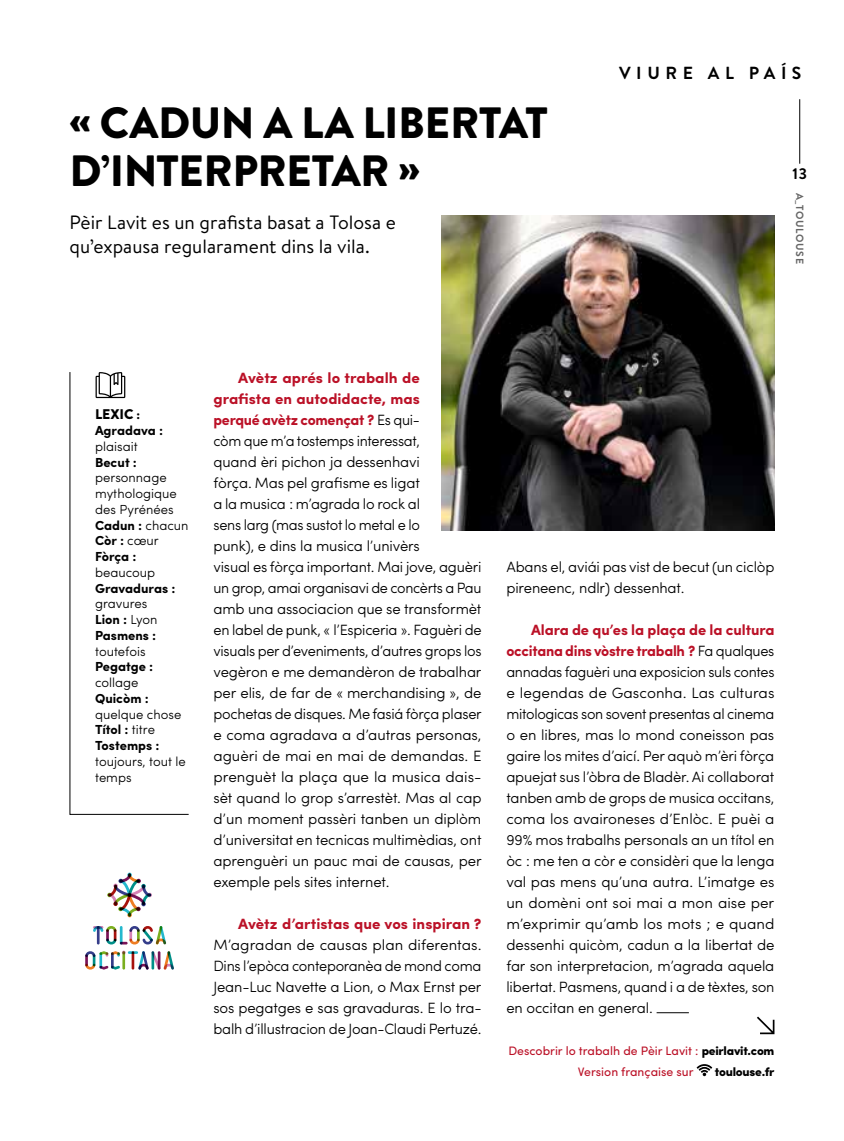
<style>
.page{position:relative;width:844px;height:1141px;background:#fff}
.page>*{position:absolute;margin:0;border:0;box-sizing:border-box;transform-origin:0 0}
.t1{font:900 43.75px/47.2px "Brandon Grotesque";letter-spacing:-.01em;color:#000}
.t2{font:19.25px/24.5px "Brandon Text";color:#000}
.t3{font:700 17.5px "Brandon Grotesque";letter-spacing:.32em;color:#000}
.t4{font:700 15.75px "Brandon Grotesque";color:#000}
.t5{font:300 14.88px/21px "Sofia Pro";letter-spacing:-.01em;color:#000}
.t6{font:700 14.88px "Sofia Pro";color:#bb1127}
.t7{font:900 14px "Brandon Grotesque";color:#000}
.t8{font:300 13.12px/15.8px "Sofia Pro";color:#000}
.t9{font:700 13.12px/15.8px "Sofia Pro";color:#000}
.t10{font:12.25px/21px "Sofia Pro";color:#bb1127}
.t11{font:900 12.25px "Sofia Pro";letter-spacing:-.02em;color:#000}
.t12{font:700 10.5px "Brandon Grotesque";letter-spacing:.06em;color:#676767}
.s1{font-weight:700}
.s2{font-weight:300}
.s3{font-weight:700;color:#bb1127}
.s4{font-weight:900;color:#000}
</style>
<div class="page">
<img style="left:441px;top:215px;width:333px;height:315px">
<svg style="left:69px;top:372px;width:120px;height:443px"></svg>
<hr style="left:656px;top:1012px;width:32px;height:1px;background:#000">
<svg style="left:696px;top:1064px;width:16px;height:12px"></svg>
<hr style="left:799px;top:99px;width:1px;height:65px;background:#000">
<svg style="left:757px;top:1017px;width:17px;height:17px"></svg>
<svg style="left:93px;top:926px;width:73px;height:18px"></svg>
<svg style="left:85px;top:951px;width:89px;height:19px"></svg>
<hr style="left:122px;top:951px;width:3px;height:19px;background:#7baf1f">
<svg style="left:107px;top:873px;width:45px;height:44px"></svg>
<h1 class="t1" style="left:69px;top:100px;width:479px">« CADUN A LA LIBERTAT<br>D’INTERPRETAR »</h1>
<p class="t2" style="left:69px;top:209px;width:328px">Pèir Lavit es un grafista basat a Tolosa e qu’expausa regularament dins la vila.</p>
<p class="t3" style="left:619px;top:61px;width:184px">VIURE AL PAÍS</p>
<p class="t4" style="left:792px;top:163px;width:16px">13</p>
<p class="t12" style="left:806px;top:193px;width:72px;rotate:90deg">A_TOULOUSE</p>
<p class="t7" style="left:95px;top:405px;width:46px">LEXIC :</p>
<p class="t9" style="left:95px;top:422px;width:69px">Agradava :</p>
<p class="t8" style="left:95px;top:437px;width:44px">plaisait</p>
<p class="t9" style="left:95px;top:453px;width:43px">Becut :</p>
<p class="t8" style="left:95px;top:469px;width:95px">personnage mythologique des Pyrénées<br><span class="s1">Cadun :</span> chacun<br><span class="s1">Còr :</span> cœur<br><span class="s1">Fòrça :</span></p>
<p class="t8" style="left:95px;top:563px;width:62px">beaucoup</p>
<p class="t9" style="left:95px;top:579px;width:82px">Gravaduras :</p>
<p class="t9" style="left:95px;top:595px;width:64px"><span class="s2">gravures<br></span>Lion : <span class="s2">Lyon<br></span>Pasmens :</p>
<p class="t8" style="left:95px;top:642px;width:52px">toutefois</p>
<p class="t9" style="left:95px;top:658px;width:60px">Pegatge :</p>
<p class="t8" style="left:95px;top:674px;width:45px">collage</p>
<p class="t9" style="left:95px;top:690px;width:55px">Quicòm :</p>
<p class="t8" style="left:95px;top:705px;width:88px">quelque chose<br><span class="s1">Títol :</span> titre<br><span class="s1">Tostemps :</span></p>
<p class="t8" style="left:95px;top:752px;width:92px">toujours, tout le temps</p>
<p class="t5" style="left:213px;top:366px;width:270px;text-indent:25px"><span class="s3">Avètz aprés lo trabalh de<br>grafista en autodidacte, mas<br>perqué avètz començat ?</span> Es qui-<br>còm que m’a tostemps interessat,<br>quand èri pichon ja dessenhavi<br>fòrça. Mas pel grafisme es ligat<br>a la musica : m’agrada lo rock al<br>sens larg (mas sustot lo metal e lo<br>punk), e dins la musica l’univèrs<br>visual es fòrça important. Mai jove, aguèri un grop, amai organisavi de concèrts a Pau amb una associacion que se transformèt en label de punk, « l’Espiceria ». Faguèri de visuals per d’eveniments, d’autres grops los vegèron e me demandèron de trabalhar per elis, de far de « merchandising », de pochetas de disques. Me fasiá fòrça plaser e coma agradava a d’autras personas, aguèri de mai en mai de demandas. E prenguèt la plaça que la musica dais&shy;sèt quand lo grop s’arrestèt. Mas al cap d’un moment passèri tanben un diplòm d’universitat en tecnicas multimèdias, ont aprenguèri un pauc mai de causas, per exemple pels sites internet.</p>
<p class="t6" style="left:238px;top:913px;width:245px">Avètz d’artistas que vos inspiran ?</p>
<p class="t5" style="left:213px;top:933px;width:270px;text-align:justify">M’agradan de causas plan diferentas.<br>Dins l’epòca conteporanèa de mond coma Jean-Luc Navette a Lion, o Max Ernst per sos pegatges e sas gravaduras. E lo tra&shy;balh d’illustracion de Joan-Claudi Pertuzé.</p>
<p class="t5" style="left:506px;top:555px;width:269px">Abans el, aviái pas vist de becut (un ciclòp pireneenc, ndlr) dessenhat.</p>
<p class="t5" style="left:506px;top:618px;width:269px;text-align:justify;text-indent:25px"><span class="s3">Alara de qu’es la plaça de la cultura occitana dins vòstre trabalh ?</span> Fa qualques annadas faguèri una exposicion suls contes e legendas de Gasconha. Las culturas mitologicas son sovent presentas al cinema o en libres, mas lo mond coneisson pas gaire los mites d’aicí. Per aquò m’èri fòrça apuejat sus l’òbra de Bladèr. Ai collaborat tanben amb de grops de musica occitans, coma los avaironeses d’Enlòc. E puèi a 99% mos trabalhs personals an un títol en òc : me ten a còr e considèri que la lenga val pas mens qu’una autra. L’imatge es un domèni ont soi mai a mon aise per m’exprimir qu’amb los mots ; e quand dessenhi quicòm, cadun a la libertat de far son interpretacion, m’agrada aquela libertat. Pasmens, quand i a de tèxtes, son en occitan en general.</p>
<p class="t10" style="left:577px;top:1039px;width:198px;text-indent:-70px">Descobrir lo trabalh de Pèir Lavit : <span class="s4">peirlavit.com<br></span>Version française sur</p>
<p class="t11" style="left:714px;top:1062px;width:61px">toulouse.fr</p>
</div>
